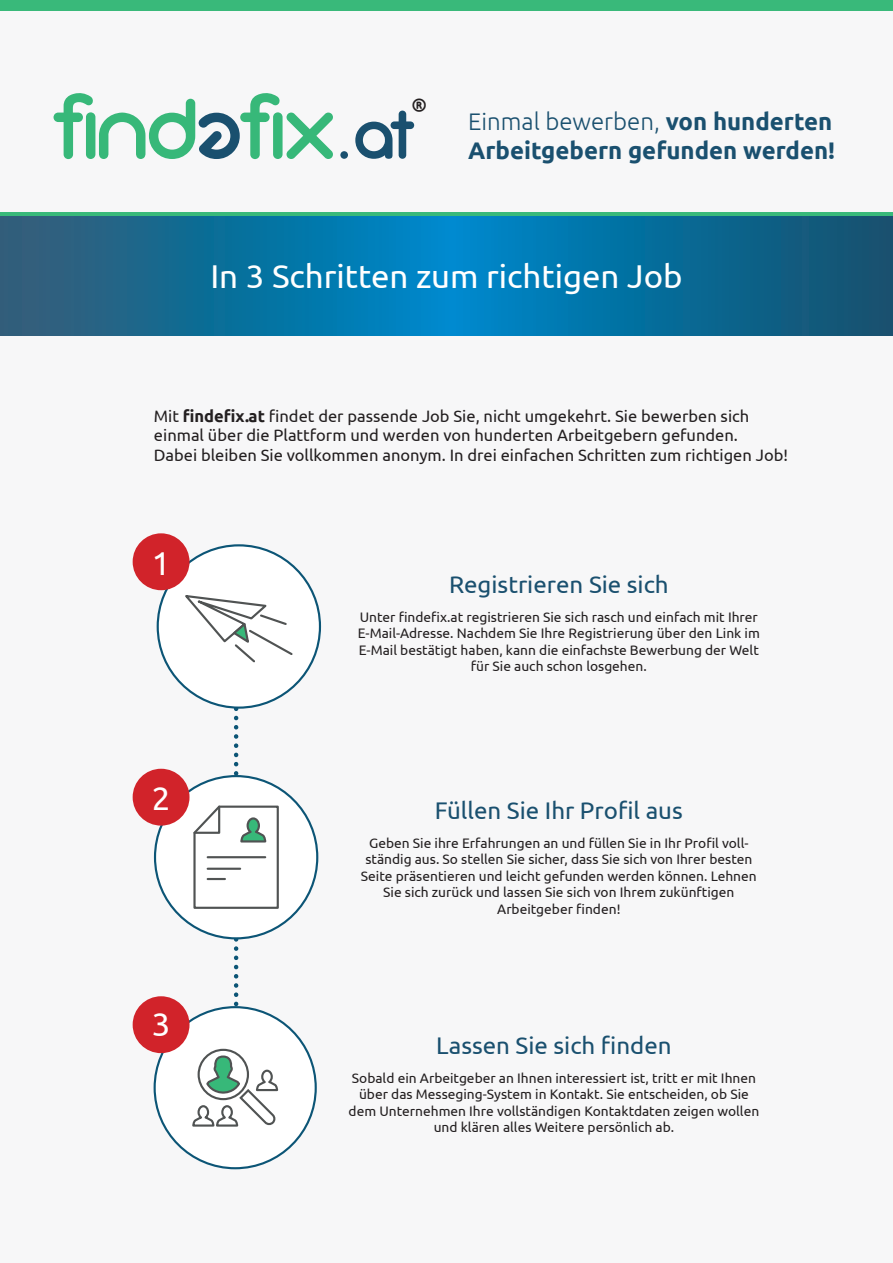
<style>
.page{position:relative;width:893px;height:1263px;background:#fff}
.page>*{position:absolute;margin:0;border:0;box-sizing:border-box;transform-origin:0 0}
.t1{font:76.2px "Neon 80 s";color:#1a506f}
.t2{font:33px "Ubuntu";color:#fff}
.t3{font:24px "Ubuntu";color:#1a506f}
.t4{font:700 24px/28.8px "Ubuntu";color:#1a506f}
.t5{font:16.65px "Neon 80 s";color:#231f20}
.t6{font:16.5px "Ubuntu";color:#231f20}
.t7{font:13.8px/16.5px "Ubuntu";color:#231f20;text-align:center}
.s1{font-weight:300}
.s2{font-weight:700}
</style>
<div class="page">
<div style="left:0;top:11px;width:893px;height:1252px;background:#f7f7f8"></div>
<div style="left:0;top:0;width:893px;height:11px;background:#39b97a"></div>
<div style="left:0;top:213px;width:893px;height:19px;background:#39b97a"></div>
<svg style="left:54px;top:93px;width:279px;height:66px"></svg>
<svg style="left:0;top:216px;width:893px;height:119px;background:#0c6e9b"></svg>
<div style="left:155px;top:776px;width:162px;height:162px;background:#fff;border-radius:50%"></div>
<svg style="left:192px;top:709px;width:88px;height:311px"></svg>
<div style="left:133px;top:769px;width:57px;height:57px;background:#d1232a;border-radius:50%"></div>
<div style="left:155px;top:1007px;width:161px;height:161px;background:#fff;border-radius:50%"></div>
<svg style="left:192px;top:1048px;width:87px;height:79px"></svg>
<div style="left:133px;top:996px;width:57px;height:57px;background:#d1232a;border-radius:50%"></div>
<div style="left:158px;top:545px;width:162px;height:163px;background:#fff;border-radius:50%"></div>
<svg style="left:185px;top:595px;width:108px;height:68px"></svg>
<div style="left:133px;top:533px;width:57px;height:57px;background:#d1232a;border-radius:50%"></div>
<p class="t5" style="left:412px;top:97px;width:16px">®</p>
<h1 class="t1" style="left:337px;top:91px;width:82px">.at</h1>
<p class="t4" style="left:468px;top:107px;width:368px"><span class="s1">Einmal bewerben,</span> von hunderten<br>Arbeitgebern gefunden werden!</p>
<p class="t2" style="left:210px;top:257px;width:474px">In 3 Schritten zum richtigen Job</p>
<p class="t6" style="left:154px;top:406px;width:597px">Mit <span class="s2">findefix.at</span> findet der passende Job Sie, nicht umgekehrt. Sie bewerben sich</p>
<p class="t6" style="left:154px;top:425px;width:586px">einmal über die Plattform und werden von hunderten Arbeitgebern gefunden.</p>
<p class="t6" style="left:154px;top:445px;width:636px">Dabei bleiben Sie vollkommen anonym. In drei einfachen Schritten zum richtigen Job!</p>
<p class="t2" style="left:152px;top:543px;width:20px">1</p>
<p class="t2" style="left:152px;top:778px;width:20px">2</p>
<p class="t2" style="left:152px;top:1005px;width:20px">3</p>
<p class="t3" style="left:449px;top:570px;width:221px">Registrieren Sie sich</p>
<p class="t7" style="left:358px;top:608px;width:404px">Unter findefix.at registrieren Sie sich rasch und einfach mit Ihrer E-Mail-Adresse. Nachdem Sie Ihre Registrierung über den Link im E-Mail bestätigt haben, kann die einfachste Bewerbung der Welt für Sie auch schon losgehen.</p>
<p class="t3" style="left:435px;top:796px;width:249px">Füllen Sie Ihr Profil aus</p>
<p class="t7" style="left:361px;top:834px;width:397px">Geben Sie ihre Erfahrungen an und füllen Sie in Ihr Profil voll&shy;ständig aus. So stellen Sie sicher, dass Sie sich von Ihrer besten Seite präsentieren und leicht gefunden werden können. Lehnen Sie sich zurück und lassen Sie sich von Ihrem zukünftigen</p>
<p class="t7" style="left:497px;top:900px;width:125px">Arbeitgeber finden!</p>
<p class="t3" style="left:436px;top:1031px;width:237px">Lassen Sie sich finden</p>
<p class="t7" style="left:349px;top:1069px;width:412px">Sobald ein Arbeitgeber an Ihnen interessiert ist, tritt er mit Ihnen über das Messeging-System in Kontakt. Sie entscheiden, ob Sie dem Unternehmen Ihre vollständigen Kontaktdaten zeigen wollen und klären alles Weitere persönlich ab.</p>
</div>
